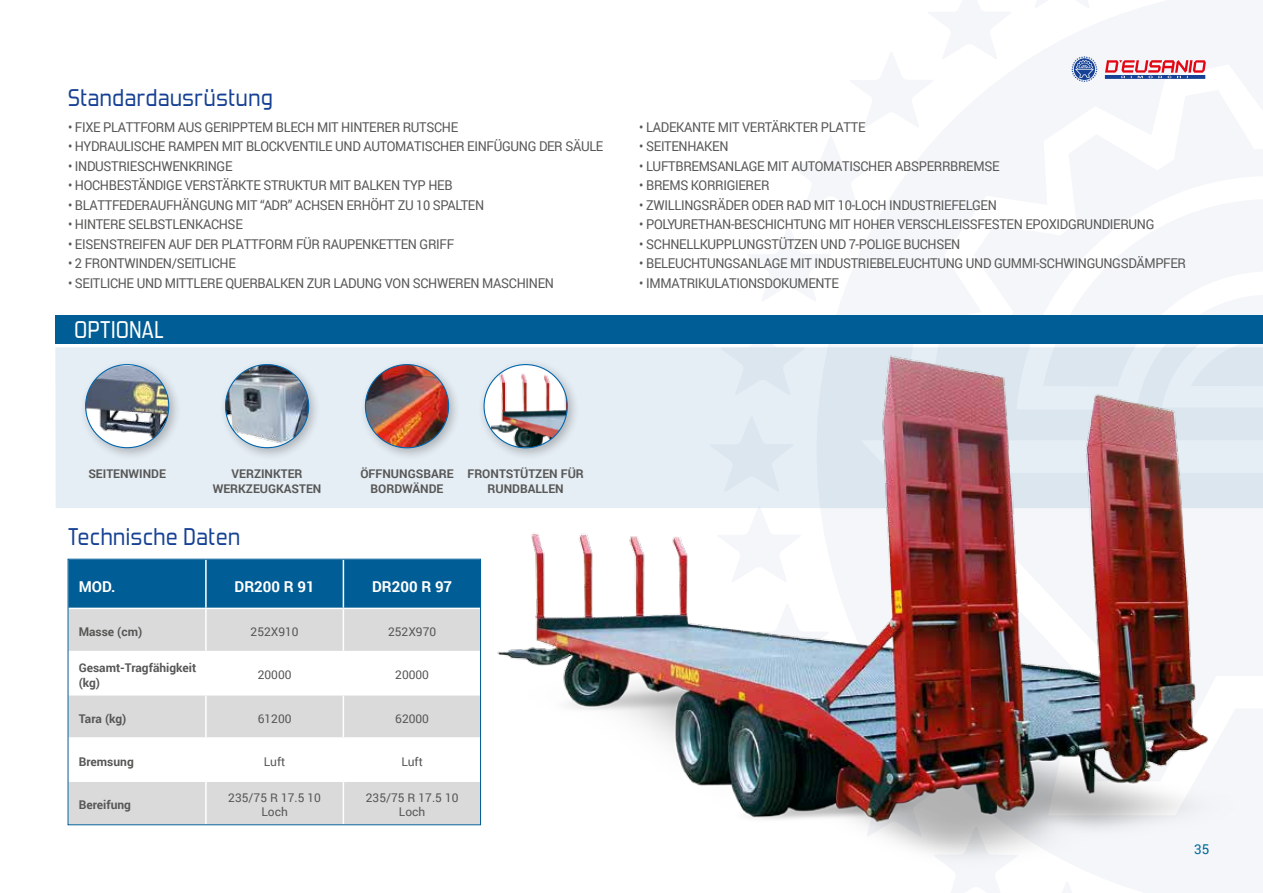
<style>
.page{position:relative;width:1263px;height:893px;background:#fff}
.page>*{position:absolute;margin:0;border:0;box-sizing:border-box;transform-origin:0 0}
.t1{font:24px "Forgotten Futurist Rg";letter-spacing:.025em;color:#164194}
.t2{font:24px "Forgotten Futurist Rg";letter-spacing:.025em;color:#fff}
.t3{font:700 15px "Roboto";color:#fff}
.t4{font:13.5px "Roboto";letter-spacing:-.025em;color:#575756;scale:.95 1}
.t5{font:13.5px "Roboto";color:#00689a}
.t6{font:700 12px/15px "Roboto";color:#575756;text-align:center}
.t7{font:12px/14.4px "Roboto";color:#575756;text-align:center}
</style>
<div class="page">
<svg style="left:748px;top:226px;width:68px;height:43px"></svg>
<svg style="left:790px;top:164px;width:26px;height:47px"></svg>
<svg style="left:816px;top:0;width:447px;height:269px;fill:#f4f6f9"></svg>
<svg style="left:1043px;top:199px;width:220px;height:70px"></svg>
<svg style="left:816px;top:75px;width:24px;height:28px"></svg>
<svg style="left:1105px;top:60px;width:101px;height:19px"></svg>
<svg style="left:1071px;top:56px;width:26px;height:26px"></svg>
<div style="left:55px;top:315px;width:1208px;height:29px;background:#005d95"></div>
<div style="left:55px;top:347px;width:1208px;height:161px;background:#e6eef5"></div>
<img style="left:435px;top:269px;width:828px;height:624px">
<div style="left:70px;top:561px;width:409px;height:47px;background:#005d95"></div>
<div style="left:70px;top:609px;width:409px;height:214px;background:#dadada"></div>
<svg style="left:70px;top:652px;width:409px;height:128px"></svg>
<hr style="left:205px;top:560px;width:2px;height:48px;background:#fff">
<hr style="left:343px;top:560px;width:1px;height:48px;background:#fff">
<hr style="left:205px;top:609px;width:2px;height:42px;background:#fff">
<hr style="left:343px;top:608px;width:138px;height:1px;background:#fff">
<hr style="left:343px;top:609px;width:1px;height:42px;background:#fff">
<hr style="left:68px;top:651px;width:138px;height:1px;background:#fff">
<hr style="left:206px;top:651px;width:137px;height:1px;background:#fff">
<hr style="left:205px;top:652px;width:2px;height:42px;background:#fff">
<hr style="left:343px;top:651px;width:138px;height:1px;background:#fff">
<hr style="left:343px;top:652px;width:1px;height:42px;background:#fff">
<hr style="left:68px;top:694px;width:138px;height:1px;background:#fff">
<hr style="left:206px;top:694px;width:137px;height:1px;background:#fff">
<hr style="left:205px;top:695px;width:2px;height:42px;background:#fff">
<hr style="left:343px;top:694px;width:138px;height:1px;background:#fff">
<hr style="left:343px;top:695px;width:1px;height:42px;background:#fff">
<hr style="left:68px;top:737px;width:138px;height:2px;background:#fff">
<hr style="left:206px;top:737px;width:137px;height:2px;background:#fff">
<hr style="left:205px;top:739px;width:2px;height:41px;background:#fff">
<hr style="left:343px;top:737px;width:138px;height:2px;background:#fff">
<hr style="left:343px;top:739px;width:1px;height:41px;background:#fff">
<hr style="left:68px;top:780px;width:138px;height:2px;background:#fff">
<hr style="left:206px;top:780px;width:137px;height:2px;background:#fff">
<hr style="left:205px;top:782px;width:2px;height:42px;background:#fff">
<hr style="left:343px;top:780px;width:138px;height:2px;background:#fff">
<hr style="left:343px;top:782px;width:1px;height:42px;background:#fff">
<div style="left:68px;top:559px;width:413px;height:266px;border:1px solid #005d95"></div>
<div style="left:79px;top:358px;width:102px;height:102px;background:#000;opacity:.25"></div>
<img style="left:86px;top:366px;width:83px;height:81px">
<div style="left:219px;top:358px;width:102px;height:102px;background:#000;opacity:.25"></div>
<img style="left:226px;top:365px;width:83px;height:82px">
<div style="left:478px;top:358px;width:102px;height:103px;background:#000;opacity:.25"></div>
<svg style="left:484px;top:365px;width:83px;height:83px"></svg>
<img style="left:491px;top:371px;width:76px;height:76px">
<div style="left:359px;top:358px;width:103px;height:103px;background:#000;opacity:.25"></div>
<img style="left:365px;top:365px;width:84px;height:83px;border-radius:42px">
<h1 class="t1" style="left:68px;top:83px;width:206px">Standardausrüstung</h1>
<p class="t4" style="left:68px;top:118px;width:412px">• FIXE PLATTFORM AUS GERIPPTEM BLECH MIT HINTERER RUTSCHE</p>
<p class="t4" style="left:68px;top:137px;width:565px">• HYDRAULISCHE RAMPEN MIT BLOCKVENTILE UND AUTOMATISCHER EINFÜGUNG DER SÄULE</p>
<p class="t4" style="left:68px;top:157px;width:175px">• INDUSTRIESCHWENKRINGE</p>
<p class="t4" style="left:68px;top:176px;width:406px">• HOCHBESTÄNDIGE VERSTÄRKTE STRUKTUR MIT BALKEN TYP HEB</p>
<p class="t4" style="left:68px;top:196px;width:440px">• BLATTFEDERAUFHÄNGUNG MIT “ADR” ACHSEN ERHÖHT ZU 10 SPALTEN</p>
<p class="t4" style="left:68px;top:215px;width:185px">• HINTERE SELBSTLENKACHSE</p>
<p class="t4" style="left:68px;top:235px;width:408px">• EISENSTREIFEN AUF DER PLATTFORM FÜR RAUPENKETTEN GRIFF</p>
<p class="t4" style="left:68px;top:254px;width:178px">• 2 FRONTWINDEN/SEITLICHE</p>
<p class="t4" style="left:68px;top:274px;width:513px">• SEITLICHE UND MITTLERE QUERBALKEN ZUR LADUNG VON SCHWEREN MASCHINEN</p>
<h1 class="t2" style="left:74px;top:315px;width:91px">OPTIONAL</h1>
<p class="t4" style="left:639px;top:118px;width:240px">• LADEKANTE MIT VERTÄRKTER PLATTE</p>
<p class="t4" style="left:639px;top:137px;width:95px">• SEITENHAKEN</p>
<p class="t4" style="left:639px;top:157px;width:381px">• LUFTBREMSANLAGE MIT AUTOMATISCHER ABSPERRBREMSE</p>
<p class="t4" style="left:639px;top:176px;width:139px">• BREMS KORRIGIERER</p>
<p class="t4" style="left:639px;top:196px;width:378px">• ZWILLINGSRÄDER ODER RAD MIT 10-LOCH INDUSTRIEFELGEN</p>
<p class="t4" style="left:639px;top:215px;width:544px">• POLYURETHAN-BESCHICHTUNG MIT HOHER VERSCHLEISSFESTEN EPOXIDGRUNDIERUNG</p>
<p class="t4" style="left:639px;top:235px;width:339px">• SCHNELLKUPPLUNGSTÜTZEN UND 7-POLIGE BUCHSEN</p>
<p class="t4" style="left:639px;top:254px;width:577px">• BELEUCHTUNGSANLAGE MIT INDUSTRIEBELEUCHTUNG UND GUMMI-SCHWINGUNGSDÄMPFER</p>
<p class="t4" style="left:639px;top:274px;width:212px">• IMMATRIKULATIONSDOKUMENTE</p>
<p class="t6" style="left:360px;top:466px;width:95px">ÖFFNUNGSBARE<br>BORDWÄNDE</p>
<p class="t6" style="left:88px;top:466px;width:79px">SEITENWINDE</p>
<p class="t6" style="left:213px;top:466px;width:110px">VERZINKTER<br>WERKZEUGKASTEN</p>
<p class="t6" style="left:467px;top:466px;width:118px">FRONTSTÜTZEN FÜR<br>RUNDBALLEN</p>
<h1 class="t1" style="left:68px;top:522px;width:174px">Technische Daten</h1>
<p class="t3" style="left:79px;top:576px;width:38px">MOD.</p>
<p class="t3" style="left:235px;top:576px;width:82px">DR200 R 91</p>
<p class="t3" style="left:372px;top:576px;width:82px">DR200 R 97</p>
<p class="t6" style="left:79px;top:624px;width:65px">Masse (cm)</p>
<p class="t7" style="left:251px;top:624px;width:50px">252X910</p>
<p class="t7" style="left:388px;top:624px;width:50px">252X970</p>
<p class="t6" style="left:79px;top:660px;width:119px;line-height:14.4px;text-align:left">Gesamt-Tragfähigkeit (kg)</p>
<p class="t7" style="left:258px;top:668px;width:35px">20000</p>
<p class="t7" style="left:395px;top:668px;width:35px">20000</p>
<p class="t6" style="left:79px;top:710px;width:49px">Tara (kg)</p>
<p class="t7" style="left:258px;top:711px;width:35px">61200</p>
<p class="t7" style="left:395px;top:711px;width:35px">62000</p>
<p class="t6" style="left:79px;top:754px;width:57px">Bremsung</p>
<p class="t7" style="left:264px;top:754px;width:23px">Luft</p>
<p class="t7" style="left:401px;top:754px;width:23px">Luft</p>
<p class="t6" style="left:79px;top:797px;width:54px">Bereifung</p>
<p class="t7" style="left:228px;top:790px;width:94px">235/75 R 17.5 10<br>Loch</p>
<p class="t7" style="left:366px;top:790px;width:94px">235/75 R 17.5 10<br>Loch</p>
<p class="t5" style="left:1194px;top:840px;width:17px">35</p>
</div>
